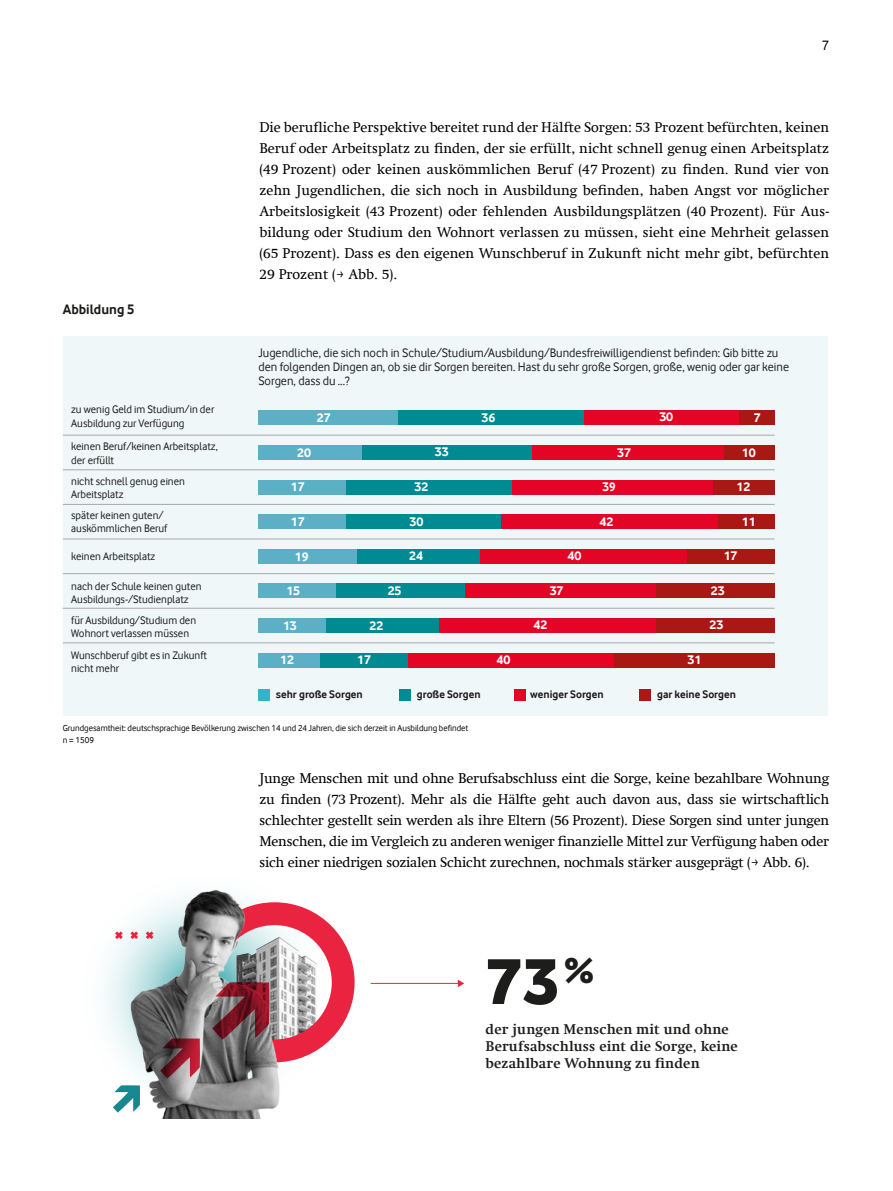
<style>
.page{position:relative;width:893px;height:1191px;background:#fff}
.page>*{position:absolute;margin:0;border:0;box-sizing:border-box;transform-origin:0 0}
.t1{font:700 67.5px "Vodafone Lt";color:#1d1d1b}
.Fließtext{font:14.25px/21px "Swift Com";letter-spacing:-.01em;color:#000;text-align:justify}
.t2{font:700 14.25px/17.1px "Swift Com";letter-spacing:.01em;color:#1d1d1b}
.t3{font:14.25px "Vodafone Rg";color:#000}
.t4{font:700 14.1px "Vodafone Rg";color:#1b1a18}
.t5{font:700 12.9px "Vodafone Rg";color:#fff;scale:1.05 1}
.t6{font:700 12.9px "Vodafone Rg";color:#fff}
.t7{font:12.75px/14.1px "Vodafone Rg";color:#1e1e1c}
.t8{font:11.25px/13.5px "Vodafone Rg";color:#1b1a18}
.t9{font:700 11.25px "Vodafone Rg";color:#1b1a18}
.t10{font:9px/11.6px "Vodafone Rg";color:#020203}
.s1{font-family:"Montserrat"}
</style>
<div class="page">
<div style="left:63px;top:336px;width:764px;height:380px;background:#eff7f9"></div>
<div style="left:738px;top:410px;width:37px;height:15px;background:#aa1816"></div>
<div style="left:584px;top:410px;width:154px;height:15px;background:#e40425"></div>
<div style="left:398px;top:410px;width:186px;height:15px;background:#008b92"></div>
<div style="left:258px;top:410px;width:140px;height:15px;background:#5bb0c5"></div>
<div style="left:723px;top:445px;width:52px;height:15px;background:#aa1816"></div>
<div style="left:532px;top:445px;width:191px;height:15px;background:#e40425"></div>
<div style="left:362px;top:445px;width:170px;height:15px;background:#008b92"></div>
<div style="left:258px;top:445px;width:104px;height:15px;background:#5bb0c5"></div>
<div style="left:713px;top:480px;width:62px;height:14px;background:#aa1816"></div>
<div style="left:511px;top:480px;width:202px;height:14px;background:#e40425"></div>
<div style="left:346px;top:480px;width:165px;height:14px;background:#008b92"></div>
<div style="left:258px;top:480px;width:88px;height:14px;background:#5bb0c5"></div>
<div style="left:718px;top:514px;width:57px;height:15px;background:#aa1816"></div>
<div style="left:501px;top:514px;width:217px;height:15px;background:#e40425"></div>
<div style="left:346px;top:514px;width:155px;height:15px;background:#008b92"></div>
<div style="left:258px;top:514px;width:88px;height:15px;background:#5bb0c5"></div>
<div style="left:687px;top:549px;width:88px;height:14px;background:#aa1816"></div>
<div style="left:480px;top:549px;width:207px;height:14px;background:#e40425"></div>
<div style="left:356px;top:549px;width:124px;height:14px;background:#008b92"></div>
<div style="left:258px;top:549px;width:98px;height:14px;background:#5bb0c5"></div>
<div style="left:656px;top:583px;width:119px;height:15px;background:#aa1816"></div>
<div style="left:465px;top:583px;width:191px;height:15px;background:#e40425"></div>
<div style="left:336px;top:583px;width:129px;height:15px;background:#008b92"></div>
<div style="left:258px;top:583px;width:78px;height:15px;background:#5bb0c5"></div>
<div style="left:656px;top:618px;width:119px;height:15px;background:#aa1816"></div>
<div style="left:439px;top:618px;width:217px;height:15px;background:#e40425"></div>
<div style="left:326px;top:618px;width:113px;height:15px;background:#008b92"></div>
<div style="left:258px;top:618px;width:68px;height:15px;background:#5bb0c5"></div>
<div style="left:258px;top:653px;width:62px;height:14px;background:#5bb0c5"></div>
<div style="left:320px;top:653px;width:88px;height:14px;background:#008b92"></div>
<div style="left:408px;top:653px;width:207px;height:14px;background:#e40425"></div>
<div style="left:615px;top:653px;width:160px;height:14px;background:#aa1816"></div>
<hr style="left:63px;top:435px;width:712px;height:1px;background:#a8a8a9">
<hr style="left:63px;top:469px;width:712px;height:1px;background:#a8a8a9">
<hr style="left:63px;top:504px;width:712px;height:1px;background:#a8a8a9">
<hr style="left:63px;top:538px;width:712px;height:1px;background:#a8a8a9">
<hr style="left:63px;top:573px;width:712px;height:1px;background:#a8a8a9">
<hr style="left:63px;top:608px;width:712px;height:1px;background:#a8a8a9">
<hr style="left:63px;top:642px;width:712px;height:1px;background:#a8a8a9">
<div style="left:258px;top:689px;width:11px;height:11px;background:#38b2c8"></div>
<div style="left:400px;top:689px;width:11px;height:11px;background:#008b92"></div>
<div style="left:514px;top:689px;width:11px;height:11px;background:#e40425"></div>
<div style="left:640px;top:689px;width:11px;height:11px;background:#aa1816"></div>
<img style="left:106px;top:889px;width:289px;height:229px">
<svg style="left:115px;top:931px;width:8px;height:8px"></svg>
<svg style="left:130px;top:931px;width:8px;height:8px"></svg>
<svg style="left:146px;top:931px;width:7px;height:8px"></svg>
<hr style="left:371px;top:983px;width:88px;height:1px;background:#ea2340">
<svg style="left:458px;top:979px;width:6px;height:8px"></svg>
<svg style="left:113px;top:1085px;width:27px;height:27px"></svg>
<svg style="left:160px;top:902px;width:195px;height:176px"></svg>
<p class="t3" style="left:822px;top:37px;width:9px">7</p>
<p class="t4" style="left:63px;top:301px;width:73px">Abbildung 5</p>
<p class="t8" style="left:71px;top:403px;width:145px">zu wenig Geld im Studium/in der<br>Ausbildung zur Verfügung</p>
<p class="t8" style="left:71px;top:439px;width:148px">keinen Beruf/keinen Arbeitsplatz, der erfüllt</p>
<p class="t8" style="left:71px;top:474px;width:115px">nicht schnell genug einen<br>Arbeitsplatz</p>
<p class="t8" style="left:71px;top:508px;width:98px">später keinen guten/ auskömmlichen Beruf</p>
<p class="t8" style="left:71px;top:550px;width:86px">keinen Arbeitsplatz</p>
<p class="t8" style="left:71px;top:579px;width:132px">nach der Schule keinen guten<br>Ausbildungs-/Studienplatz</p>
<p class="t8" style="left:71px;top:613px;width:126px">für Ausbildung/Studium den<br>Wohnort verlassen müssen</p>
<p class="t8" style="left:71px;top:648px;width:137px">Wunschberuf gibt es in Zukunft nicht mehr</p>
<p class="Fließtext" style="left:259px;top:116px;width:571px">Die berufliche Perspektive bereitet rund der Hälfte Sorgen: 53 Prozent befürchten, keinen Beruf oder Arbeitsplatz zu finden, der sie erfüllt, nicht schnell genug einen Arbeitsplatz (49 Prozent) oder keinen auskömmlichen Beruf (47 Prozent) zu finden. Rund vier von zehn Jugendlichen, die sich noch in Ausbildung befinden, haben Angst vor möglicher Arbeitslosigkeit (43 Prozent) oder fehlenden Ausbildungsplätzen (40 Prozent). Für Aus&shy;bildung oder Studium den Wohnort verlassen zu müssen, sieht eine Mehrheit gelassen (65 Prozent). Dass es den eigenen Wunschberuf in Zukunft nicht mehr gibt, befürchten 29 Prozent (<span class="s1">→</span> Abb. 5).</p>
<p class="t7" style="left:258px;top:346px;width:532px">Jugendliche, die sich noch in Schule/Studium/Ausbildung/Bundesfreiwilligendienst befinden: Gib bitte zu den folgenden Dingen an, ob sie dir Sorgen bereiten. Hast du sehr große Sorgen, große, wenig oder gar keine<br>Sorgen, dass du ...?</p>
<p class="t5" style="left:317px;top:410px;width:15px">27</p>
<p class="t5" style="left:297px;top:445px;width:15px">20</p>
<p class="t5" style="left:291px;top:479px;width:15px">17</p>
<p class="t5" style="left:291px;top:514px;width:15px">17</p>
<p class="t5" style="left:295px;top:549px;width:15px">19</p>
<p class="t5" style="left:482px;top:410px;width:15px">36</p>
<p class="t5" style="left:435px;top:444px;width:15px">33</p>
<p class="t5" style="left:617px;top:445px;width:15px">37</p>
<p class="t5" style="left:415px;top:479px;width:15px">32</p>
<p class="t5" style="left:409px;top:514px;width:15px">30</p>
<p class="t5" style="left:409px;top:548px;width:15px">24</p>
<p class="t5" style="left:567px;top:548px;width:15px">40</p>
<p class="t6" style="left:603px;top:479px;width:15px">39</p>
<p class="t5" style="left:600px;top:514px;width:15px">42</p>
<p class="t5" style="left:286px;top:583px;width:15px">15</p>
<p class="t5" style="left:550px;top:583px;width:15px">37</p>
<p class="t5" style="left:283px;top:618px;width:15px">13</p>
<p class="t5" style="left:280px;top:652px;width:15px">12</p>
<p class="t5" style="left:388px;top:583px;width:15px">25</p>
<p class="t5" style="left:533px;top:617px;width:15px">42</p>
<p class="t5" style="left:369px;top:618px;width:15px">22</p>
<p class="t5" style="left:357px;top:652px;width:15px">17</p>
<p class="t5" style="left:496px;top:652px;width:15px">40</p>
<p class="t5" style="left:659px;top:410px;width:15px">30</p>
<p class="t5" style="left:687px;top:652px;width:15px">31</p>
<p class="t5" style="left:754px;top:410px;width:8px">7</p>
<p class="t5" style="left:742px;top:445px;width:15px">10</p>
<p class="t5" style="left:736px;top:479px;width:15px">12</p>
<p class="t5" style="left:742px;top:514px;width:15px">11</p>
<p class="t5" style="left:724px;top:548px;width:15px">17</p>
<p class="t5" style="left:711px;top:583px;width:15px">23</p>
<p class="t5" style="left:710px;top:617px;width:15px">23</p>
<p class="t9" style="left:276px;top:688px;width:88px">sehr große Sorgen</p>
<p class="t9" style="left:417px;top:688px;width:65px">große Sorgen</p>
<p class="t9" style="left:530px;top:688px;width:75px">weniger Sorgen</p>
<p class="t9" style="left:657px;top:688px;width:80px">gar keine Sorgen</p>
<p class="t10" style="left:63px;top:722px;width:407px">Grundgesamtheit: deutschsprachige Bevölkerung zwischen 14 und 24 Jahren, die sich derzeit in Ausbildung befindet n = 1509</p>
<p class="Fließtext" style="left:259px;top:767px;width:571px">Junge Menschen mit und ohne Berufsabschluss eint die Sorge, keine bezahlbare Wohnung zu finden (73 Prozent). Mehr als die Hälfte geht auch davon aus, dass sie wirtschaftlich schlechter gestellt sein werden als ihre Eltern (56 Prozent). Diese Sorgen sind unter jungen Menschen, die im Vergleich zu anderen weniger finanzielle Mittel zur Verfügung haben oder sich einer niedrigen sozialen Schicht zurechnen, nochmals stärker ausgeprägt (<span class="s1">→</span> Abb. 6).</p>
<p class="t1" style="left:486px;top:939px;width:109px">73<sup>%</sup></p>
<p class="t2" style="left:486px;top:1020px;width:254px">der jungen Menschen mit und ohne<br>Berufsabschluss eint die Sorge, keine bezahlbare Wohnung zu finden</p>
</div>
